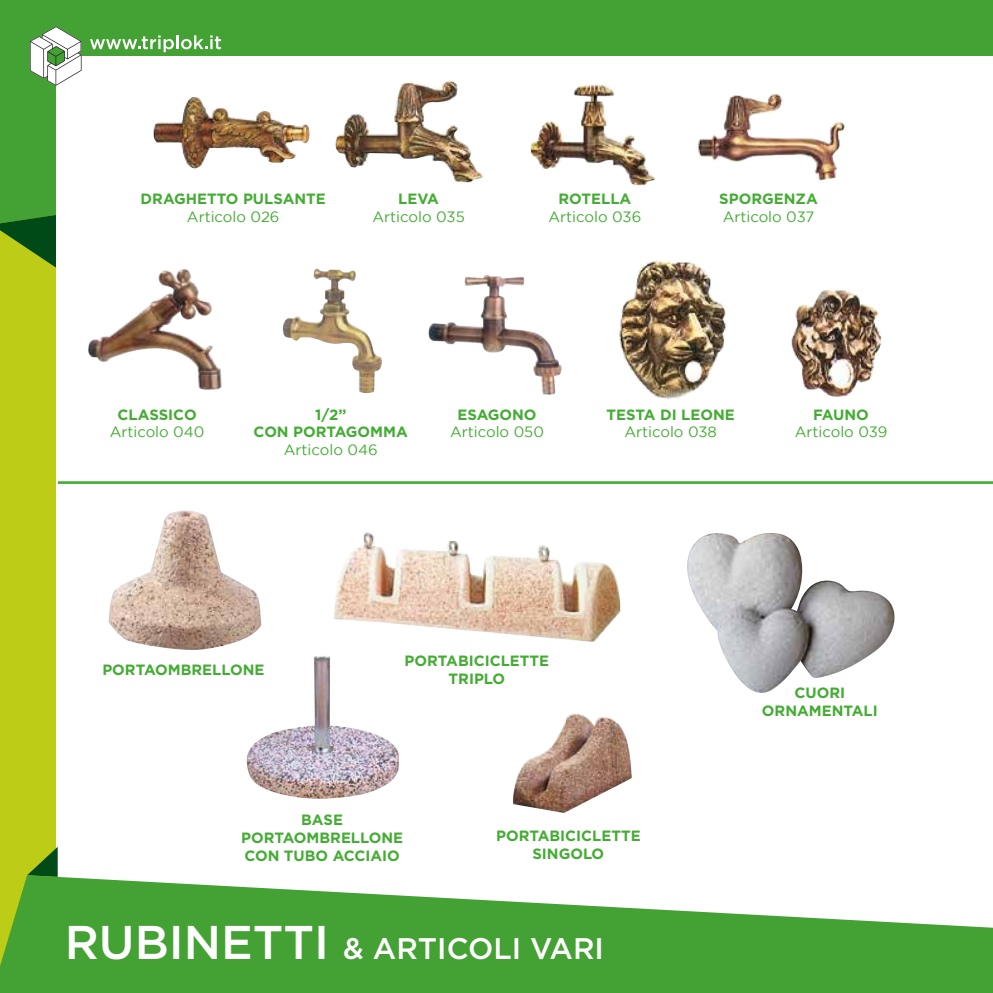
<style>
.page{position:relative;width:993px;height:993px;background:#fff}
.page>*{position:absolute;margin:0;border:0;box-sizing:border-box;transform-origin:0 0}
.t1{font:500 29.75px "Gotham";color:#fff}
.t2{font:700 14.88px/17.8px "Gotham";color:#44ac34;text-align:center}
.t3{font:14.88px "Gotham";color:#44ac34}
.s1{font-size:47.25px}
</style>
<div class="page">
<div style="left:0;top:0;width:992px;height:191px;background:#44a134"></div>
<svg style="left:0;top:191px;width:56px;height:619px;background:#afc418"></svg>
<div style="left:58px;top:56px;width:934px;height:878px;background:#fff"></div>
<svg style="left:27px;top:846px;width:31px;height:28px"></svg>
<svg style="left:0;top:874px;width:992px;height:118px;fill:#44a134"></svg>
<img style="left:153px;top:97px;width:156px;height:72px">
<img style="left:530px;top:84px;width:125px;height:102px">
<img style="left:88px;top:269px;width:134px;height:120px">
<img style="left:428px;top:275px;width:133px;height:119px">
<img style="left:697px;top:94px;width:148px;height:87px">
<img style="left:283px;top:268px;width:99px;height:125px">
<img style="left:619px;top:261px;width:108px;height:138px">
<img style="left:791px;top:289px;width:90px;height:108px">
<img style="left:335px;top:80px;width:148px;height:102px">
<img style="left:513px;top:713px;width:118px;height:99px">
<img style="left:109px;top:510px;width:152px;height:140px">
<img style="left:246px;top:656px;width:153px;height:142px">
<img style="left:687px;top:533px;width:208px;height:160px">
<img style="left:334px;top:532px;width:287px;height:109px">
<hr style="left:58px;top:481px;width:934px;height:2px;background:#44ac34">
<svg style="left:30px;top:26px;width:51px;height:60px"></svg>
<svg style="left:90px;top:35px;width:84px;height:17px"></svg>
<hr style="left:176px;top:35px;width:3px;height:14px;background:#fff">
<svg style="left:181px;top:35px;width:40px;height:14px"></svg>
<p class="t2" style="left:140px;top:189px;width:187px">DRAGHETTO PULSANTE</p>
<p class="t3" style="left:187px;top:208px;width:94px">Articolo 026</p>
<p class="t2" style="left:398px;top:189px;width:42px">LEVA</p>
<p class="t3" style="left:372px;top:208px;width:94px">Articolo 035</p>
<p class="t2" style="left:558px;top:189px;width:74px">ROTELLA</p>
<p class="t3" style="left:548px;top:208px;width:94px">Articolo 036</p>
<p class="t2" style="left:719px;top:189px;width:100px">SPORGENZA</p>
<p class="t3" style="left:722px;top:208px;width:93px">Articolo 037</p>
<p class="t2" style="left:117px;top:405px;width:81px">CLASSICO</p>
<p class="t3" style="left:110px;top:423px;width:96px">Articolo 040</p>
<p class="t2" style="left:253px;top:405px;width:156px">1/2”<br>CON PORTAGOMMA</p>
<p class="t3" style="left:284px;top:441px;width:95px">Articolo 046</p>
<p class="t2" style="left:457px;top:405px;width:81px">ESAGONO</p>
<p class="t3" style="left:450px;top:423px;width:95px">Articolo 050</p>
<p class="t2" style="left:606px;top:405px;width:130px">TESTA DI LEONE</p>
<p class="t3" style="left:624px;top:423px;width:94px">Articolo 038</p>
<p class="t2" style="left:813px;top:405px;width:57px">FAUNO</p>
<p class="t3" style="left:794px;top:423px;width:94px">Articolo 039</p>
<p class="t2" style="left:102px;top:660px;width:163px">PORTAOMBRELLONE</p>
<p class="t2" style="left:404px;top:651px;width:146px">PORTABICICLETTE<br>TRIPLO</p>
<p class="t2" style="left:241px;top:810px;width:163px">BASE<br>PORTAOMBRELLONE<br>CON TUBO ACCIAIO</p>
<p class="t2" style="left:496px;top:825px;width:146px">PORTABICICLETTE<br>SINGOLO</p>
<h1 class="t1" style="left:65px;top:928px;width:540px"><span class="s1">RUBINETTI</span> &amp; ARTICOLI VARI</h1>
<p class="t2" style="left:761px;top:683px;width:117px">CUORI<br>ORNAMENTALI</p>
</div>
